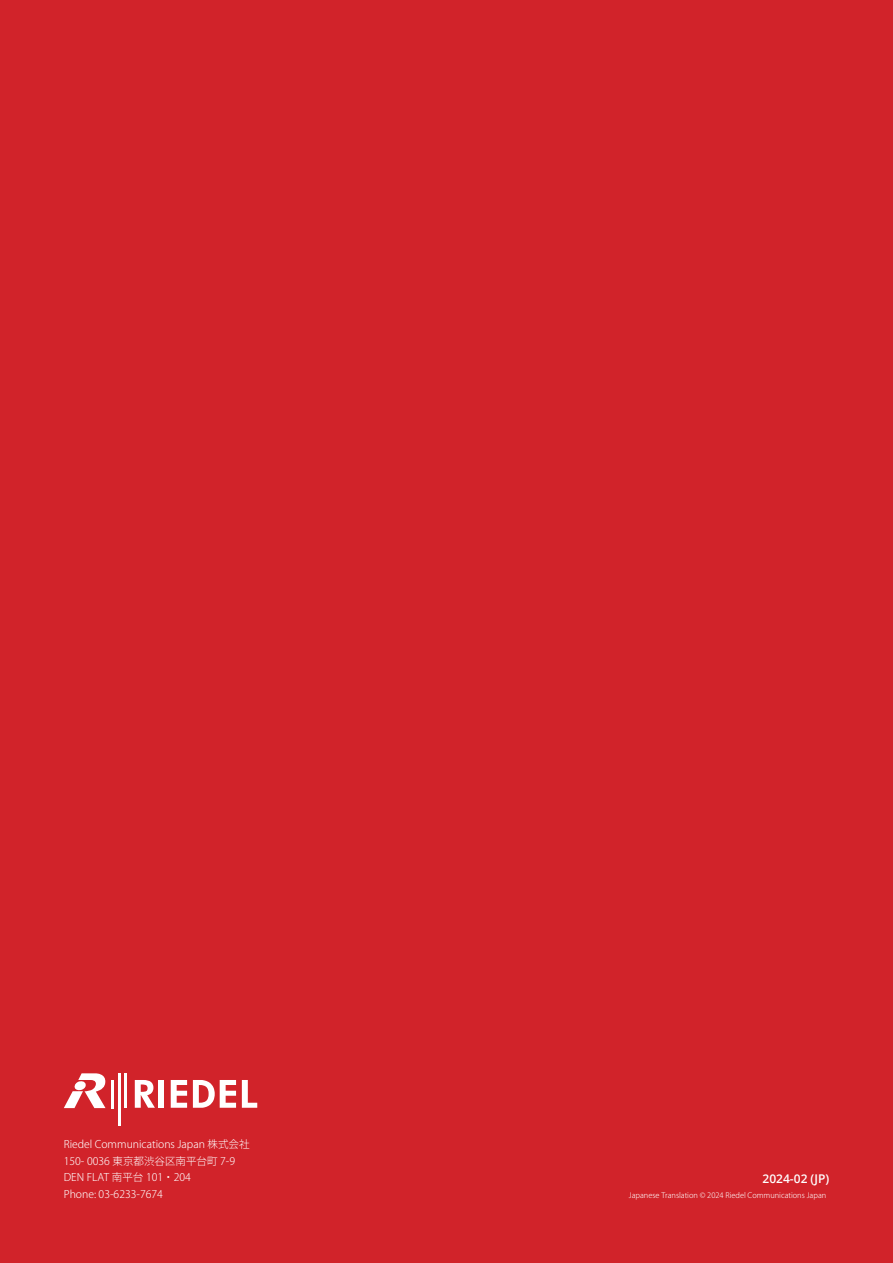
<style>
.page{position:relative;width:893px;height:1263px;background:#d1232a}
.page>*{position:absolute;margin:0;border:0;box-sizing:border-box;transform-origin:0 0}
.Tabelle_Copz{font:600 12px "Open Sans";color:#fff}
.fig-caption{font:300 10.5px "Koz Go Pro";color:#fff}
.fig-caption-2{font:300 7.5px "Koz Go Pro";color:#fff}
</style>
<div class="page">
<svg style="left:64px;top:1073px;width:42px;height:35px"></svg>
<svg style="left:135px;top:1080px;width:20px;height:28px"></svg>
<div style="left:158px;top:1080px;width:6px;height:28px;background:#fff"></div>
<svg style="left:171px;top:1080px;width:16px;height:28px"></svg>
<svg style="left:193px;top:1080px;width:43px;height:28px"></svg>
<svg style="left:242px;top:1080px;width:15px;height:28px"></svg>
<hr style="left:112px;top:1080px;width:2px;height:28px;background:#fff">
<hr style="left:118px;top:1073px;width:3px;height:52px;background:#fff">
<hr style="left:124px;top:1073px;width:3px;height:35px;background:#fff">
<p class="fig-caption" style="left:64px;top:1138px;width:187px">Riedel Communications Japan 株式会社</p>
<p class="fig-caption" style="left:64px;top:1154px;width:173px">150- 0036 東京都渋谷区南平台町 7-9</p>
<p class="fig-caption" style="left:64px;top:1171px;width:129px">DEN FLAT 南平台 101・204</p>
<p class="fig-caption" style="left:64px;top:1187px;width:101px">Phone: 03-6233-7674</p>
<p class="Tabelle_Copz" style="left:762px;top:1171px;width:68px">2024-02 (JP)</p>
<p class="fig-caption-2" style="left:629px;top:1191px;width:199px">Japanese Translation © 2024 Riedel Communications Japan</p>
</div>
